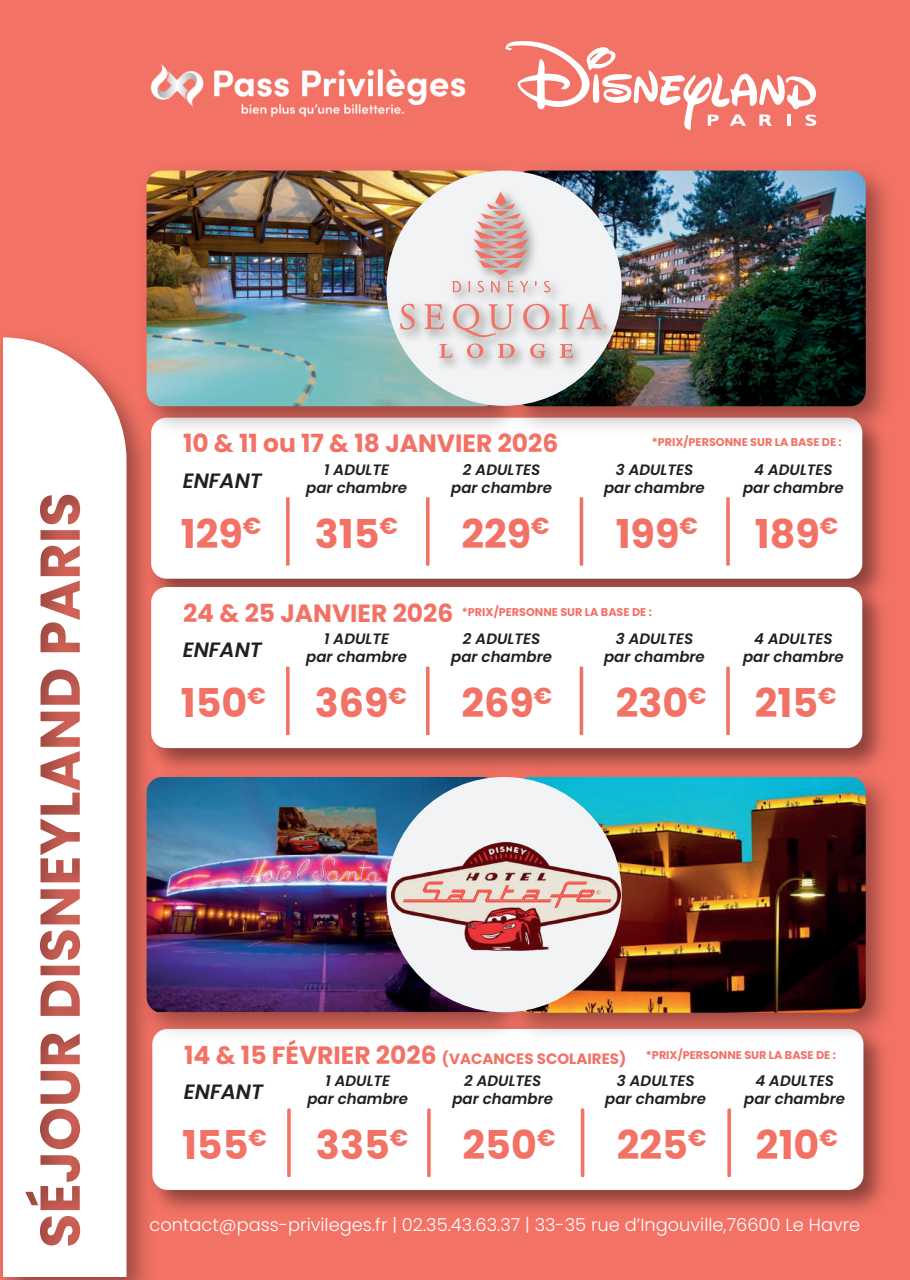
<style>
.page{position:relative;width:910px;height:1280px;background:#f27265}
.page>*{position:absolute;margin:0;border:0;box-sizing:border-box;transform-origin:0 0}
.t1{font:700 39.75px "Poppins";color:#f27265}
.t2{font:700 24.9px "Poppins";color:#f27265}
.t3{font:italic 600 20.7px "Poppins";color:#231f20}
.t4{font:300 17.85px "Poppins";color:#fff}
.t5{font:italic 600 15px/18px "Poppins";color:#231f20;text-align:center}
.t6{font:700 15px "Poppins";color:#f27265}
.t7{font:700 11.25px "Poppins";color:#f27265}
.s1{font-size:24.9px}
</style>
<div class="page">
<svg style="left:3px;top:337px;width:124px;height:940px;fill:#fff"></svg>
<svg style="left:51px;top:766px;width:14px;height:10px"></svg>
<svg style="left:505px;top:41px;width:312px;height:89px"></svg>
<img style="left:139px;top:443px;width:744px;height:132px">
<div style="left:151px;top:418px;width:711px;height:161px;background:#fff;border-radius:15px"></div>
<img style="left:131px;top:170px;width:368px;height:273px">
<img style="left:147px;top:171px;width:346px;height:235px">
<img style="left:499px;top:170px;width:388px;height:273px">
<img style="left:515px;top:171px;width:351px;height:235px">
<svg style="left:286px;top:497px;width:4px;height:69px"></svg>
<svg style="left:426px;top:497px;width:4px;height:69px"></svg>
<hr style="left:580px;top:497px;width:3px;height:69px;background:#f27265">
<svg style="left:726px;top:497px;width:4px;height:69px"></svg>
<img style="left:139px;top:575px;width:744px;height:187px">
<div style="left:151px;top:587px;width:711px;height:161px;background:#fff;border-radius:15px"></div>
<svg style="left:286px;top:667px;width:4px;height:68px"></svg>
<svg style="left:426px;top:667px;width:4px;height:68px"></svg>
<hr style="left:580px;top:667px;width:3px;height:68px;background:#f27265">
<svg style="left:726px;top:667px;width:4px;height:68px"></svg>
<img style="left:140px;top:1049px;width:744px;height:174px">
<div style="left:152px;top:1029px;width:711px;height:161px;background:#fff;border-radius:15px"></div>
<svg style="left:287px;top:1108px;width:4px;height:69px"></svg>
<svg style="left:427px;top:1108px;width:4px;height:69px"></svg>
<hr style="left:581px;top:1108px;width:3px;height:69px;background:#f27265">
<svg style="left:727px;top:1108px;width:4px;height:69px"></svg>
<div style="left:386px;top:171px;width:236px;height:235px;background:#f2f3f4;border-radius:50%"></div>
<img style="left:391px;top:183px;width:234px;height:192px">
<svg style="left:473px;top:191px;width:56px;height:84px"></svg>
<svg style="left:400px;top:304px;width:15px;height:26px"></svg>
<svg style="left:425px;top:304px;width:19px;height:25px"></svg>
<svg style="left:453px;top:304px;width:61px;height:33px"></svg>
<svg style="left:523px;top:304px;width:26px;height:26px"></svg>
<svg style="left:559px;top:304px;width:9px;height:25px"></svg>
<svg style="left:439px;top:344px;width:14px;height:14px"></svg>
<svg style="left:467px;top:343px;width:16px;height:15px"></svg>
<svg style="left:498px;top:344px;width:17px;height:14px"></svg>
<svg style="left:530px;top:344px;width:16px;height:14px"></svg>
<svg style="left:559px;top:344px;width:14px;height:14px"></svg>
<svg style="left:577px;top:303px;width:31px;height:26px"></svg>
<svg style="left:453px;top:281px;width:8px;height:11px"></svg>
<svg style="left:468px;top:281px;width:2px;height:11px"></svg>
<svg style="left:478px;top:281px;width:6px;height:11px"></svg>
<svg style="left:491px;top:281px;width:9px;height:11px"></svg>
<svg style="left:508px;top:281px;width:5px;height:11px"></svg>
<svg style="left:520px;top:281px;width:8px;height:11px"></svg>
<svg style="left:544px;top:281px;width:6px;height:11px"></svg>
<img style="left:131px;top:762px;width:368px;height:287px">
<img style="left:147px;top:777px;width:346px;height:235px">
<img style="left:499px;top:762px;width:388px;height:287px">
<img style="left:514px;top:777px;width:352px;height:236px">
<div style="left:386px;top:777px;width:236px;height:235px;background:#f2f3f4;border-radius:50%"></div>
<img style="left:150px;top:64px;width:316px;height:53px">
<img style="left:391px;top:843px;width:229px;height:107px">
<h2 class="t2" style="left:183px;top:429px;width:377px">10 &amp; 11 ou 17 &amp; 18 JANVIER 2026</h2>
<p class="t7" style="left:652px;top:436px;width:191px">*PRIX/PERSONNE SUR LA BASE DE :</p>
<h3 class="t3" style="left:183px;top:468px;width:81px">ENFANT</h3>
<p class="t5" style="left:306px;top:461px;width:102px">1 ADULTE<br>par chambre</p>
<p class="t5" style="left:451px;top:461px;width:102px">2 ADULTES par chambre</p>
<p class="t5" style="left:604px;top:461px;width:102px">3 ADULTES par chambre</p>
<p class="t5" style="left:743px;top:461px;width:102px">4 ADULTES par chambre</p>
<h1 class="t1" style="left:181px;top:510px;width:82px">129<sup>€</sup></h1>
<h1 class="t1" style="left:315px;top:510px;width:85px">315<sup>€</sup></h1>
<h1 class="t1" style="left:461px;top:510px;width:90px">229<sup>€</sup></h1>
<h1 class="t1" style="left:616px;top:510px;width:84px">199<sup>€</sup></h1>
<h1 class="t1" style="left:755px;top:510px;width:85px">189<sup>€</sup></h1>
<p class="t7" style="left:183px;top:605px;width:470px"><span class="s1">24 &amp; 25 JANVIER 2026</span> *PRIX/PERSONNE SUR LA BASE DE :</p>
<h3 class="t3" style="left:183px;top:638px;width:81px">ENFANT</h3>
<p class="t5" style="left:306px;top:630px;width:102px">1 ADULTE<br>par chambre</p>
<p class="t5" style="left:451px;top:630px;width:102px">2 ADULTES par chambre</p>
<p class="t5" style="left:604px;top:630px;width:102px">3 ADULTES par chambre</p>
<p class="t5" style="left:743px;top:630px;width:102px">4 ADULTES par chambre</p>
<h1 class="t1" style="left:181px;top:680px;width:228px">150<sup>€</sup> 369<sup>€</sup></h1>
<h1 class="t1" style="left:461px;top:680px;width:92px">269<sup>€</sup></h1>
<h1 class="t1" style="left:616px;top:680px;width:223px">230<sup>€</sup> 215<sup>€</sup></h1>
<p class="t6" style="left:184px;top:1050px;width:443px"><span class="s1">14 &amp; 15 FÉVRIER 2026</span> (VACANCES SCOLAIRES)</p>
<p class="t7" style="left:646px;top:1049px;width:191px">*PRIX/PERSONNE SUR LA BASE DE :</p>
<h3 class="t3" style="left:184px;top:1079px;width:81px">ENFANT</h3>
<p class="t5" style="left:307px;top:1072px;width:102px">1 ADULTE<br>par chambre</p>
<p class="t5" style="left:452px;top:1072px;width:102px">2 ADULTES par chambre</p>
<p class="t5" style="left:605px;top:1072px;width:102px">3 ADULTES par chambre</p>
<p class="t5" style="left:744px;top:1072px;width:102px">4 ADULTES par chambre</p>
<h1 class="t1" style="left:182px;top:1122px;width:228px">155<sup>€</sup> 335<sup>€</sup></h1>
<h1 class="t1" style="left:463px;top:1122px;width:94px">250<sup>€</sup></h1>
<h1 class="t1" style="left:617px;top:1122px;width:223px">225<sup>€</sup> 210<sup>€</sup></h1>
<p class="t4" style="left:150px;top:1215px;width:712px">contact@pass-privileges.fr | 02.35.43.63.37 | 33-35 rue d’Ingouville,76600 Le Havre</p>
</div>
